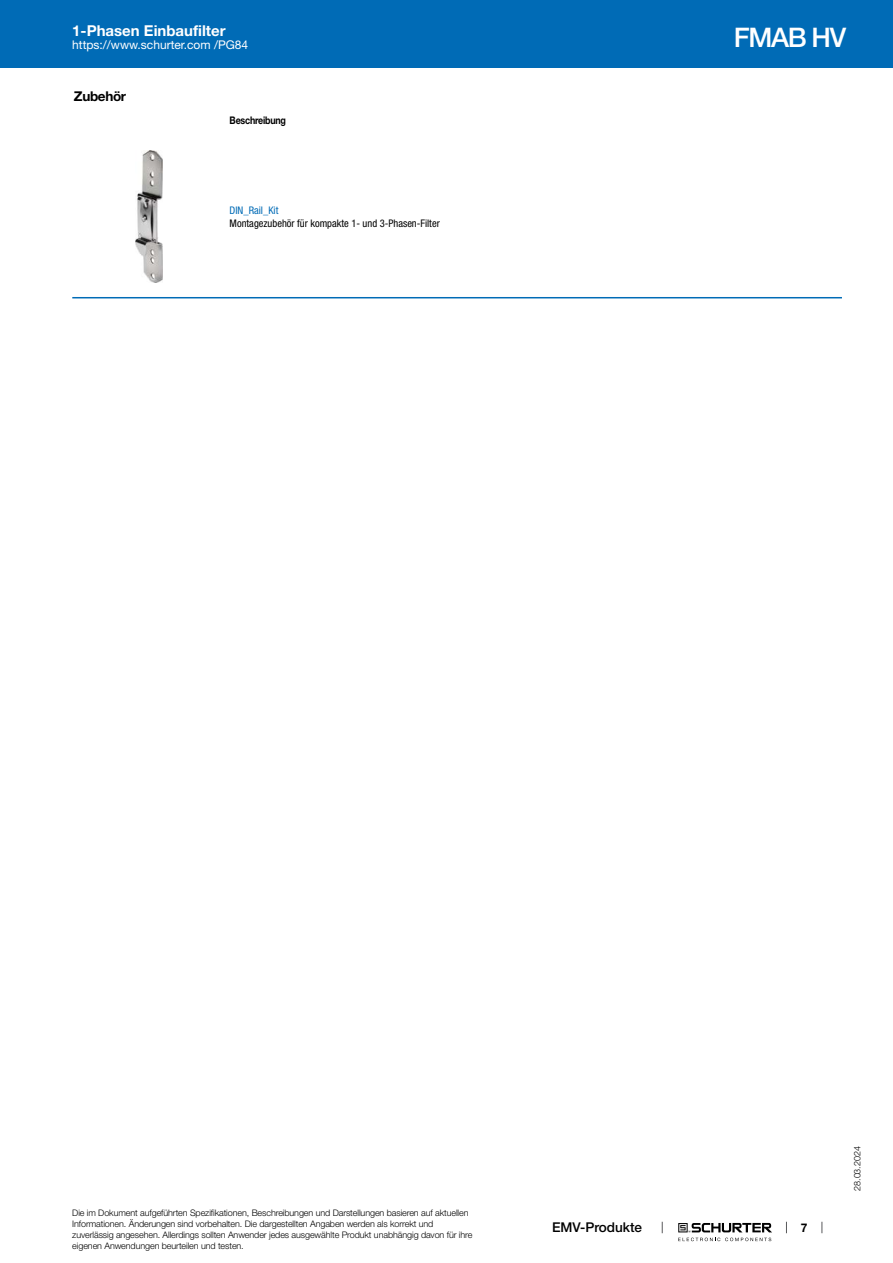
<style>
.page{position:relative;width:893px;height:1263px;background:#fff}
.page>*{position:absolute;margin:0;border:0;box-sizing:border-box;transform-origin:0 0}
.t1{font:500 27px "Helvetica Neue LT";letter-spacing:-.05em;color:#fff}
.t2{font:700 15px "Helvetica Neue LT";color:#fff}
.t3{font:500 13.5px "Helvetica Neue LT";color:#000}
.t4{font:700 13.5px "Helvetica Neue LT";letter-spacing:-.025em;color:#000}
.t5{font:12px "Helvetica Neue LT";color:#fff}
.t6{font:700 12px "Helvetica Neue LT";color:#000}
.t7{font:condensed 10.5px "Helvetica Neue LT";color:#000}
.t8{font:700 10.5px "Helvetica Neue LT";letter-spacing:-.025em;color:#000;scale:.85 1}
.t9{font:condensed 10.5px "Helvetica Neue LT";color:#006bb6}
.t10{font:300 9px/10.8px "Helvetica Neue LT";letter-spacing:-.01em;color:#000}
</style>
<div class="page">
<svg style="left:678px;top:1223px;width:94px;height:18px"></svg>
<div style="left:0;top:0;width:893px;height:68px;background:#006bb6"></div>
<img style="left:135px;top:151px;width:27px;height:131px">
<hr style="left:72px;top:297px;width:770px;height:1px;background:#006bb6">
<h2 class="t2" style="left:72px;top:21px;width:155px">1-Phasen Einbaufilter</h2>
<h3 class="t5" style="left:72px;top:38px;width:178px">https://www.schurter.com /PG84</h3>
<h3 class="t4" style="left:74px;top:88px;width:54px">Zubehör</h3>
<p class="t8" style="left:230px;top:114px;width:68px">Beschreibung</p>
<p class="t9" style="left:230px;top:205px;width:50px">DIN_Rail_Kit</p>
<p class="t7" style="left:230px;top:217px;width:212px">Montagezubehör für kompakte 1- und 3-Phasen-Filter</p>
<h1 class="t1" style="left:734px;top:21px;width:114px">FMAB HV</h1>
<p class="t10" style="left:72px;top:1207px;width:402px">Die im Dokument aufgeführten Spezifikationen, Beschreibungen und Darstellungen basieren auf aktuellen Informationen. Änderungen sind vorbehalten. Die dargestellten Angaben werden als korrekt und zuverlässig angesehen. Allerdings sollten Anwender jedes ausgewählte Produkt unabhängig davon für ihre eigenen Anwendungen beurteilen und testen.</p>
<h3 class="t3" style="left:552px;top:1219px;width:92px">EMV-Produkte</h3>
<h3 class="t6" style="left:801px;top:1220px;width:8px">7</h3>
<p class="t10" style="left:852px;top:1191px;width:46px;rotate:-90deg">28.03.2024</p>
</div>
